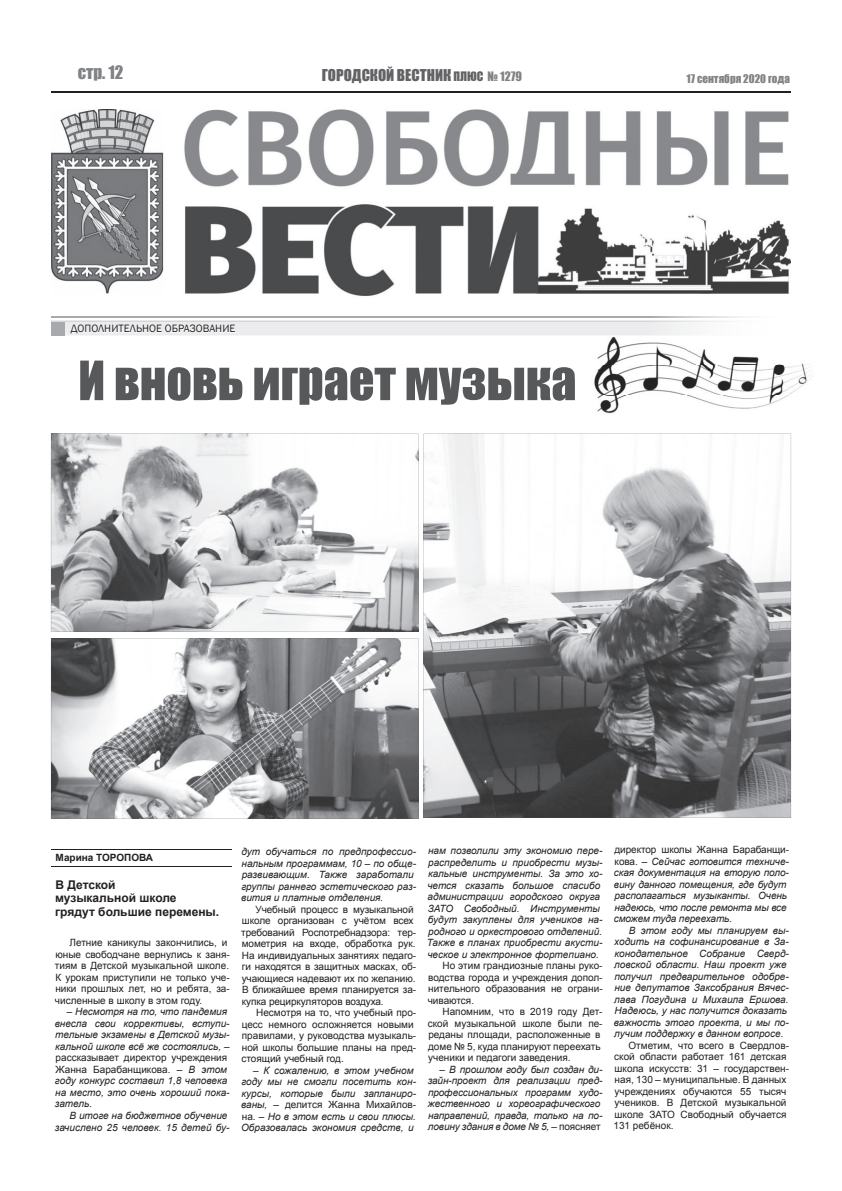
<style>
.page{position:relative;width:842px;height:1191px;background:#fff}
.page>*{position:absolute;margin:0;border:0;box-sizing:border-box;transform-origin:0 0}
.t1{font:50px "Impact";color:#57585a}
.t2{font:17px "Impact";color:#808285}
.t3{font:15px "Impact";color:#636366}
.t4{font:700 12px/13.5px "Arial";color:#231f20}
.t5{font:11px "Franklin Gothic";color:#231f20}
.t6{font:11px "Impact";color:#808285}
.t7{font:italic 10px/11.5px "Arial";color:#231f20}
.t8{font:10px/11.5px "Arial";color:#231f20}
.t9{font:700 10px "Arial";color:#231f20}
.s1{font-size:12px}
.s2{font-size:12px;color:#808285}
.s3{font-style:normal}
</style>
<div class="page">
<hr style="left:51px;top:91px;width:740px;height:1px;background:#231f20">
<img style="left:51px;top:109px;width:740px;height:187px">
<svg style="left:70px;top:324px;width:166px;height:10px"></svg>
<div style="left:51px;top:321px;width:14px;height:14px;background:#a8a9ad"></div>
<hr style="left:51px;top:866px;width:181px;height:1px;background:#231f20">
<hr style="left:51px;top:849px;width:181px;height:1px;background:#231f20">
<img style="left:594px;top:336px;width:217px;height:78px">
<svg style="left:424px;top:433px;width:367px;height:384px"></svg>
<svg style="left:51px;top:433px;width:367px;height:199px"></svg>
<svg style="left:51px;top:638px;width:367px;height:180px"></svg>
<h2 class="t2" style="left:78px;top:59px;width:47px">стр. 12</h2>
<h3 class="t3" style="left:322px;top:64px;width:202px">ГОРОДСКОЙ ВЕСТНИК <span class="s1">ПЛЮС</span> <span class="s2">№ 1279</span></h3>
<p class="t6" style="left:686px;top:70px;width:105px">17 сентября 2020 года</p>
<p class="t5" style="left:71px;top:322px;width:166px">ДОПОЛНИТЕЛЬНОЕ ОБРАЗОВАНИЕ</p>
<h1 class="t1" style="left:78px;top:342px;width:500px">И вновь играет музыка</h1>
<p class="t9" style="left:56px;top:851px;width:99px">Марина ТОРОПОВА</p>
<p class="t4" style="left:55px;top:878px;width:166px">В Детской<br>музыкальной школе грядут большие перемены.</p>
<p class="t8" style="left:55px;top:937px;width:176px;text-indent:15px">Летние каникулы закончились, и юные свободчане вернулись к заня&shy;тиям в Детской музыкальной школе.<br>К урокам приступили не только уче&shy;ники прошлых лет, но и ребята, за&shy;численные в школу в этом году.</p>
<p class="t7" style="left:55px;top:1006px;width:176px;text-indent:12px">– Несмотря на то, что пандемия внесла свои коррективы, вступи&shy;тельные экзамены в Детской музы&shy;кальной школе всё же состоялись, –</p>
<p class="t7" style="left:55px;top:1052px;width:176px"><span class="s3">рассказывает директор учреждения<br>Жанна Барабанщикова. –</span> В этом году конкурс составил 1,8 человека на место, это очень хороший пока&shy;затель.</p>
<p class="t7" style="left:55px;top:1109px;width:176px;text-align:right">В итоге на бюджетное обучение зачислено 25 человек. 15 детей бу-</p>
<p class="t7" style="left:241px;top:846px;width:176px">дут обучаться по предпрофессио&shy;нальным программам, 10 – по обще&shy;развивающим. Также заработали группы раннего эстетического раз&shy;вития и платные отделения.</p>
<p class="t8" style="left:241px;top:903px;width:176px;text-indent:14px">Учебный процесс в музыкальной школе организован с учётом всех требований Роспотребнадзора: тер&shy;мометрия на входе, обработка рук.<br>На индивидуальных занятиях педаго&shy;ги находятся в защитных масках, об&shy;учающиеся надевают их по желанию.<br>В ближайшее время планируется за&shy;купка рециркуляторов воздуха.</p>
<p class="t8" style="left:241px;top:1007px;width:176px;text-indent:15px">Несмотря на то, что учебный про&shy;цесс немного осложняется новыми правилами, у руководства музыкаль&shy;ной школы большие планы на пред&shy;стоящий учебный год.</p>
<p class="t7" style="left:241px;top:1064px;width:177px;text-indent:12px">– К сожалению, в этом учебном году мы не смогли посетить кон&shy;курсы, которые были запланиро&shy;ваны, – <span class="s3">делится Жанна Михайлов&shy;на. –</span> Но в этом есть и свои плюсы.<br>Образовалась экономия средств, и</p>
<p class="t7" style="left:427px;top:845px;width:177px">нам позволили эту экономию пере&shy;распределить и приобрести музы&shy;кальные инструменты. За это хо&shy;чется сказать большое спасибо администрации городского округа<br>ЗАТО Свободный. Инструменты будут закуплены для учеников на&shy;родного и оркестрового отделений.<br>Также в планах приобрести акусти&shy;ческое и электронное фортепиано.</p>
<p class="t8" style="left:428px;top:960px;width:176px;text-align:justify;text-indent:15px">Но этим грандиозные планы руко&shy;водства города и учреждения допол&shy;нительного образования не ограни&shy;чиваются.</p>
<p class="t8" style="left:428px;top:1006px;width:176px;text-indent:15px">Напомним, что в 2019 году Дет&shy;ской музыкальной школе были пе&shy;реданы площади, расположенные в доме № 5, куда планируют переехать ученики и педагоги заведения.</p>
<p class="t7" style="left:428px;top:1063px;width:176px;text-indent:12px">– В прошлом году был создан ди&shy;зайн-проект для реализации пред&shy;профессиональных программ худо&shy;жественного и хореографического направлений, правда, только на по&shy;ловину здания в доме № 5, <span class="s3">– поясняет</span></p>
<p class="t7" style="left:614px;top:844px;width:177px"><span class="s3">директор школы Жанна Барабанщи&shy;кова. –</span> Сейчас готовится техниче&shy;ская документация на вторую поло&shy;вину данного помещения, где будут располагаться музыканты. Очень надеюсь, что после ремонта мы все сможем туда переехать.</p>
<p class="t7" style="left:614px;top:924px;width:176px;text-indent:15px">В этом году мы планируем вы&shy;ходить на софинансирование в За&shy;конодательное Собрание Сверд&shy;ловской области. Наш проект уже получил предварительное одобре&shy;ние депутатов Заксобрания Вячес&shy;лава Погудина и Михаила Ершова.<br>Надеюсь, у нас получится доказать важность этого проекта, и мы по&shy;лучим поддержку в данном вопросе.</p>
<p class="t8" style="left:613px;top:1039px;width:177px;text-indent:15px">Отметим, что всего в Свердлов&shy;ской области работает 161 детская школа искусств: 31 – государствен&shy;ная, 130 – муниципальные. В данных учреждениях обучаются 55 тысяч учеников. В Детской музыкальной школе ЗАТО Свободный обучается<br>131 ребёнок.</p>
</div>
